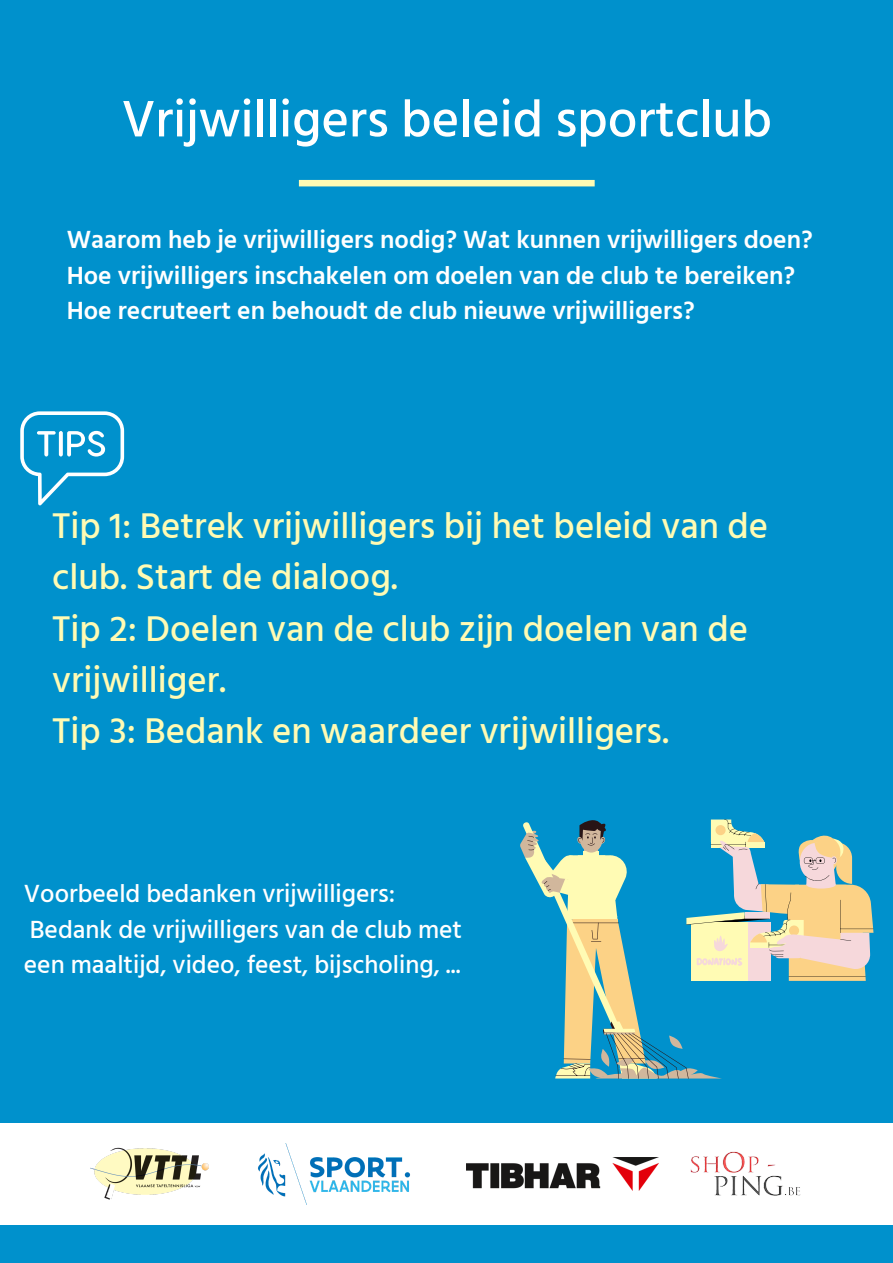
<style>
.page{position:relative;width:893px;height:1263px;background:#0091cc}
.page>*{position:absolute;margin:0;border:0;box-sizing:border-box;transform-origin:0 0}
.t1{font:500 52.5px "Hind Siliguri";color:#fff}
.t2{font:500 36.75px/51.2px "Hind Siliguri";color:#fffbb4}
.t3{font:600 25.5px "Hind Siliguri";color:#fff}
.t4{font:500 25.5px/35.5px "Hind Siliguri";color:#fff}
</style>
<div class="page">
<div style="left:0;top:1123px;width:893px;height:102px;background:#fff"></div>
<img style="left:90px;top:1147px;width:119px;height:53px">
<img style="left:690px;top:1151px;width:111px;height:45px">
<img style="left:258px;top:1144px;width:152px;height:60px">
<img style="left:467px;top:1157px;width:191px;height:34px">
<div style="left:299px;top:180px;width:295px;height:6px;background:#fffbb4"></div>
<svg style="left:20px;top:411px;width:104px;height:94px"></svg>
<svg style="left:520px;top:819px;width:353px;height:260px"></svg>
<p class="t1" style="left:122px;top:88px;width:652px">Vrijwilligers beleid sportclub</p>
<p class="t3" style="left:67px;top:224px;width:747px">Waarom heb je vrijwilligers nodig? Wat kunnen vrijwilligers doen?</p>
<p class="t3" style="left:67px;top:260px;width:730px">Hoe vrijwilligers inschakelen om doelen van de club te bereiken?</p>
<p class="t3" style="left:67px;top:295px;width:629px">Hoe recruteert en behoudt de club nieuwe vrijwilligers?</p>
<p class="t2" style="left:52px;top:500px;width:717px">Tip 1: Betrek vrijwilligers bij het beleid van de club. Start de dialoog.</p>
<p class="t2" style="left:52px;top:602px;width:697px">Tip 2: Doelen van de club zijn doelen van de vrijwilliger.</p>
<p class="t2" style="left:52px;top:705px;width:618px">Tip 3: Bedank en waardeer vrijwilligers.</p>
<p class="t4" style="left:24px;top:876px;width:373px">Voorbeeld bedanken vrijwilligers:</p>
<p class="t4" style="left:24px;top:911px;width:440px">Bedank de vrijwilligers van de club met een maaltijd, video, feest, bijscholing, ...</p>
</div>
